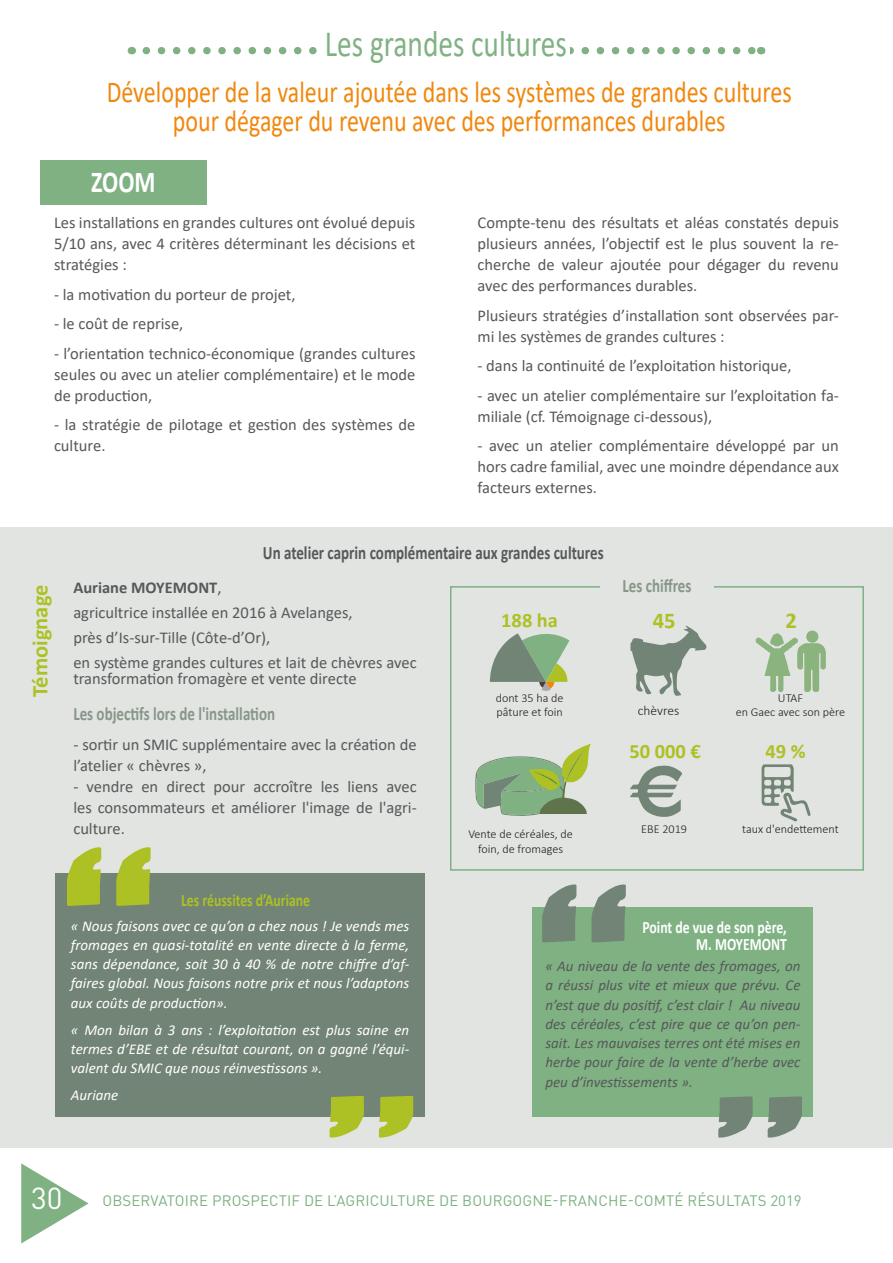
<style>
.page{position:relative;width:893px;height:1263px;background:#fff}
.page>*{position:absolute;margin:0;border:0;box-sizing:border-box;transform-origin:0 0}
.t1{font:37.35px "Calibri";color:#7fb183;scale:.79 1}
.t2{font:30.45px "Calibri";color:#f1870d;scale:.79 1}
.t3{font:700 30.45px "Calibri";color:#fff;scale:.79 1}
.t4{font:30px "DIN Pro";color:#fff}
.t5{font:700 22.65px "Calibri";color:#adc124}
.t6{font:700 22.5px "Calibri";color:#adc124}
.t7{font:700 20.4px "Calibri";color:#adc124}
.Titre_illustration{font:700 19.05px "Calibri";color:#57585a;scale:.79 1}
.t8{font:700 19.05px "Calibri";color:#88968a;scale:.79 1}
.t9{font:700 17.4px/16.5px "Calibri";color:#fff;text-align:right;scale:.79 1}
.t10{font:700 17.4px "Calibri";color:#adc124;scale:.79 1}
.t11{font:16.5px/21px "Calibri";color:#57585a;text-align:justify}
.t12{font:700 16.5px "Calibri";color:#57585a}
.t13{font:italic 15px/19.2px "Calibri";color:#fff;text-align:justify}
.t14{font:italic 15px/19.2px "Calibri";color:#57585a;text-align:justify}
.t15{font:15px "DIN Pro";letter-spacing:.01em;color:#7fb183}
.t16{font:300 13.5px "Calibri";color:#231f20}
.t17{font:300 12.15px/14.5px "Calibri";color:#231f20}
.s1{font-weight:400}
</style>
<div class="page">
<svg style="left:146px;top:47px;width:607px;height:7px"></svg>
<svg style="left:21px;top:1163px;width:68px;height:80px"></svg>
<div style="left:322px;top:34px;width:248px;height:32px;background:#fff"></div>
<div style="left:0;top:527px;width:893px;height:621px;background:#e1e4e1"></div>
<div style="left:40px;top:161px;width:166px;height:44px;background:#7fb183"></div>
<svg style="left:630px;top:765px;width:52px;height:52px"></svg>
<svg style="left:489px;top:633px;width:80px;height:58px"></svg>
<svg style="left:630px;top:625px;width:77px;height:71px"></svg>
<svg style="left:756px;top:633px;width:70px;height:59px"></svg>
<div style="left:806px;top:631px;width:12px;height:12px;background:#8ab37d;border-radius:50%"></div>
<svg style="left:475px;top:744px;width:116px;height:72px"></svg>
<div style="left:55px;top:874px;width:370px;height:243px;background:#728475"></div>
<div style="left:532px;top:907px;width:280px;height:210px;background:#7fb183"></div>
<svg style="left:116px;top:847px;width:35px;height:59px"></svg>
<svg style="left:67px;top:847px;width:34px;height:59px"></svg>
<svg style="left:591px;top:884px;width:35px;height:58px"></svg>
<svg style="left:542px;top:884px;width:34px;height:58px"></svg>
<svg style="left:330px;top:1096px;width:34px;height:41px"></svg>
<svg style="left:379px;top:1096px;width:34px;height:41px"></svg>
<svg style="left:718px;top:1096px;width:35px;height:41px"></svg>
<svg style="left:768px;top:1096px;width:34px;height:41px"></svg>
<svg style="left:762px;top:764px;width:49px;height:57px"></svg>
<div style="left:450px;top:586px;width:414px;height:285px;border:2px solid #7fb183"></div>
<div style="left:600px;top:580px;width:113px;height:17px;background:#e1e4e1"></div>
<h1 class="t1" style="left:325px;top:18px;width:308px">Les grandes cultures</h1>
<p class="t2" style="left:107px;top:71px;width:869px">Développer de la valeur ajoutée dans les systèmes de grandes cultures</p>
<p class="t2" style="left:173px;top:100px;width:701px">pour dégager du revenu avec des performances durables</p>
<p class="t3" style="left:91px;top:160px;width:83px">ZOOM</p>
<p class="t11" style="left:54px;top:212px;width:363px">Les installations en grandes cultures ont évolué depuis 5/10 ans, avec 4 critères déterminant les décisions et stratégies :</p>
<p class="t11" style="left:54px;top:283px;width:243px">- la motivation du porteur de projet,</p>
<p class="t11" style="left:54px;top:313px;width:131px">- le coût de reprise,</p>
<p class="t11" style="left:54px;top:342px;width:363px">- l’orientation technico-économique (grandes cultures seules ou avec un atelier complémentaire) et le mode de production,</p>
<p class="t11" style="left:54px;top:414px;width:363px">- la stratégie de pilotage et gestion des systèmes de culture.</p>
<p class="t11" style="left:477px;top:212px;width:363px">Compte-tenu des résultats et aléas constatés depuis plusieurs années, l’objectif est le plus souvent la re&shy;cherche de valeur ajoutée pour dégager du revenu avec des performances durables.</p>
<p class="t11" style="left:477px;top:304px;width:363px">Plusieurs stratégies d’installation sont observées par&shy;mi les systèmes de grandes cultures :</p>
<p class="t11" style="left:477px;top:355px;width:316px">- dans la continuité de l’exploitation historique,</p>
<p class="t11" style="left:477px;top:384px;width:363px">- avec un atelier complémentaire sur l’exploitation fa&shy;miliale (cf. Témoignage ci-dessous),</p>
<p class="t11" style="left:477px;top:435px;width:363px">- avec un atelier complémentaire développé par un hors cadre familial, avec une moindre dépendance aux facteurs externes.</p>
<p class="Titre_illustration" style="left:263px;top:539px;width:433px">Un atelier caprin complémentaire aux grandes cultures</p>
<p class="t6" style="left:24px;top:697px;width:114px;rotate:-90deg">Témoignage</p>
<p class="t12" style="left:73px;top:576px;width:150px">Auriane MOYEMONT<span class="s1">,</span></p>
<p class="t11" style="left:73px;top:601px;width:281px">agricultrice installée en 2016 à Avelanges,</p>
<p class="t11" style="left:73px;top:626px;width:198px">près d’Is-sur-Tille (Côte-d’Or),</p>
<p class="t11" style="left:73px;top:654px;width:345px;line-height:16.5px">en système grandes cultures et lait de chèvres avec transformation fromagère et vente directe</p>
<p class="t8" style="left:73px;top:700px;width:257px">Les objectifs lors de l'installation</p>
<p class="t11" style="left:73px;top:733px;width:345px">- sortir un SMIC supplémentaire avec la création de l’atelier « chèvres »,</p>
<p class="t11" style="left:73px;top:775px;width:345px">- vendre en direct pour accroître les liens avec les consommateurs et améliorer l'image de l'agri&shy;culture.</p>
<p class="t10" style="left:181px;top:888px;width:165px">Les réussites d’Auriane</p>
<p class="t13" style="left:71px;top:915px;width:340px">« Nous faisons avec ce qu’on a chez nous ! Je vends mes fromages en quasi-totalité en vente directe à la ferme, sans dépendance, soit 30 à 40 % de notre chiffre d’af&shy;faires global. Nous faisons notre prix et nous l’adaptons aux coûts de production».</p>
<p class="t13" style="left:71px;top:1019px;width:340px">« Mon bilan à 3 ans : l’exploitation est plus saine en termes d’EBE et de résultat courant, on a gagné l’équi&shy;valent du SMIC que nous réinvestissons ».</p>
<p class="t13" style="left:71px;top:1085px;width:49px">Auriane</p>
<p class="t8" style="left:622px;top:572px;width:89px">Les chiffres</p>
<p class="t7" style="left:501px;top:605px;width:58px">188 ha</p>
<p class="t5" style="left:653px;top:605px;width:24px">45</p>
<p class="t17" style="left:496px;top:690px;width:69px">dont 35 ha de pâture et foin</p>
<p class="t16" style="left:638px;top:702px;width:43px">chèvres</p>
<p class="t7" style="left:629px;top:737px;width:73px">50 000 €</p>
<p class="t5" style="left:785px;top:605px;width:13px">2</p>
<p class="t17" style="left:778px;top:690px;width:27px">UTAF</p>
<p class="t17" style="left:736px;top:705px;width:111px">en Gaec avec son père</p>
<p class="t7" style="left:765px;top:737px;width:42px">49 %</p>
<p class="t17" style="left:468px;top:827px;width:106px;text-align:center">Vente de céréales, de foin, de fromages</p>
<p class="t17" style="left:641px;top:821px;width:47px">EBE 2019</p>
<p class="t17" style="left:742px;top:821px;width:98px">taux d'endettement</p>
<p class="t9" style="left:642px;top:919px;width:184px">Point de vue de son père,<br>M. MOYEMONT</p>
<p class="t14" style="left:545px;top:956px;width:257px">« Au niveau de la vente des fromages, on a réussi plus vite et mieux que prévu. Ce n’est que du positif, c’est clair ! Au niveau des céréales, c’est pire que ce qu’on pen&shy;sait. Les mauvaises terres ont été mises en herbe pour faire de la vente d’herbe avec peu d’investissements ».</p>
<h3 class="t4" style="left:31px;top:1178px;width:33px">30</h3>
<p class="t15" style="left:102px;top:1191px;width:701px">OBSERVATOIRE PROSPECTIF DE L’AGRICULTURE DE BOURGOGNE-FRANCHE-COMTÉ RÉSULTATS 2019</p>
</div>
